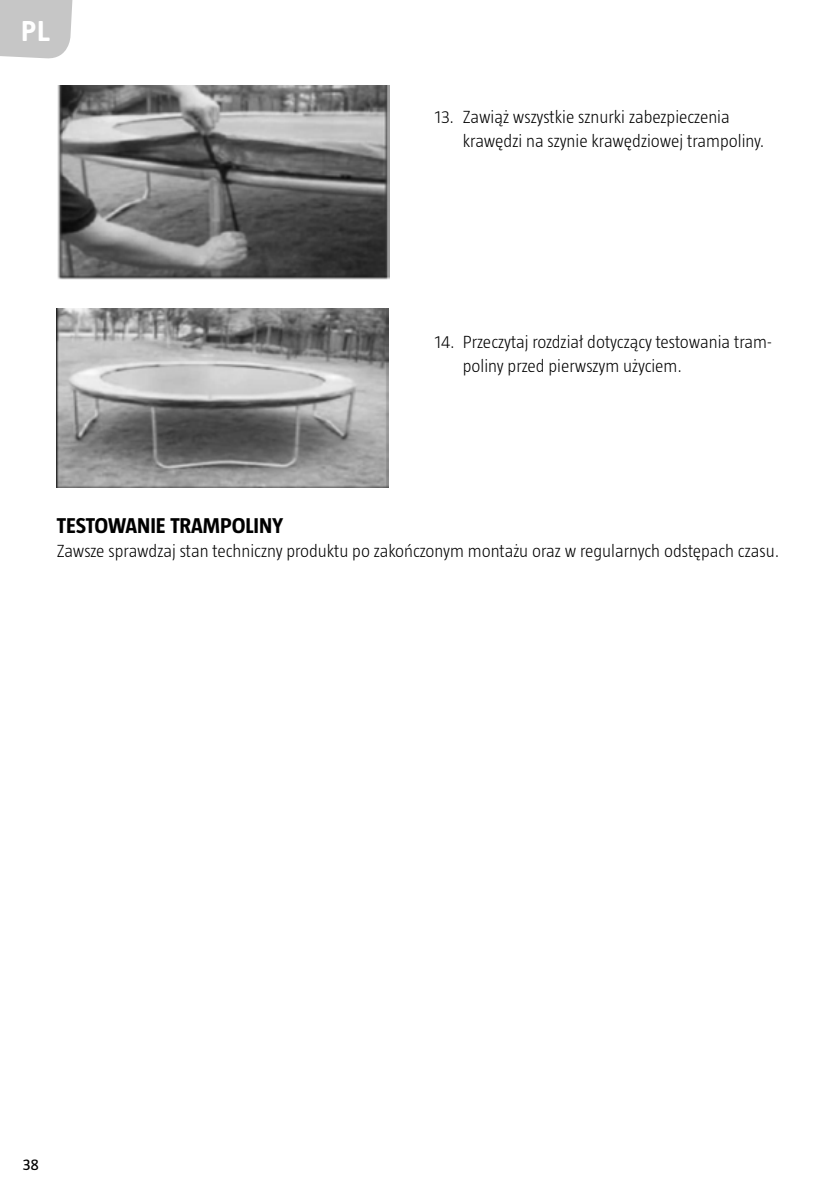
<style>
.page{position:relative;width:840px;height:1191px;background:#fff}
.page>*{position:absolute;margin:0;border:0;box-sizing:border-box;transform-origin:0 0}
.t1{font:700 30px "Creighton Pro";color:#fff}
.t2{font:700 22px "Taz";color:#000}
.t3{font:300 18px/24px "Taz";color:#000}
.t4{font:16px "Taz";color:#000}
</style>
<div class="page">
<svg style="left:0;top:0;width:73px;height:59px"></svg>
<img style="left:57px;top:85px;width:332px;height:195px">
<img style="left:57px;top:308px;width:331px;height:179px">
<h1 class="t1" style="left:22px;top:14px;width:29px">PL</h1>
<p class="t3" style="left:462px;top:105px;width:299px;text-indent:-28px">13. Zawiąż wszystkie sznurki zabezpieczenia krawędzi na szynie krawędziowej trampoliny.</p>
<p class="t3" style="left:462px;top:330px;width:310px;text-indent:-28px">14. Przeczytaj rozdział dotyczący testowania tram&shy;poliny przed pierwszym użyciem.</p>
<p class="t2" style="left:57px;top:513px;width:228px">TESTOWANIE TRAMPOLINY</p>
<p class="t3" style="left:57px;top:538px;width:720px">Zawsze sprawdzaj stan techniczny produktu po zakończonym montażu oraz w regularnych odstępach czasu.</p>
<p class="t4" style="left:23px;top:1155px;width:18px">38</p>
</div>
